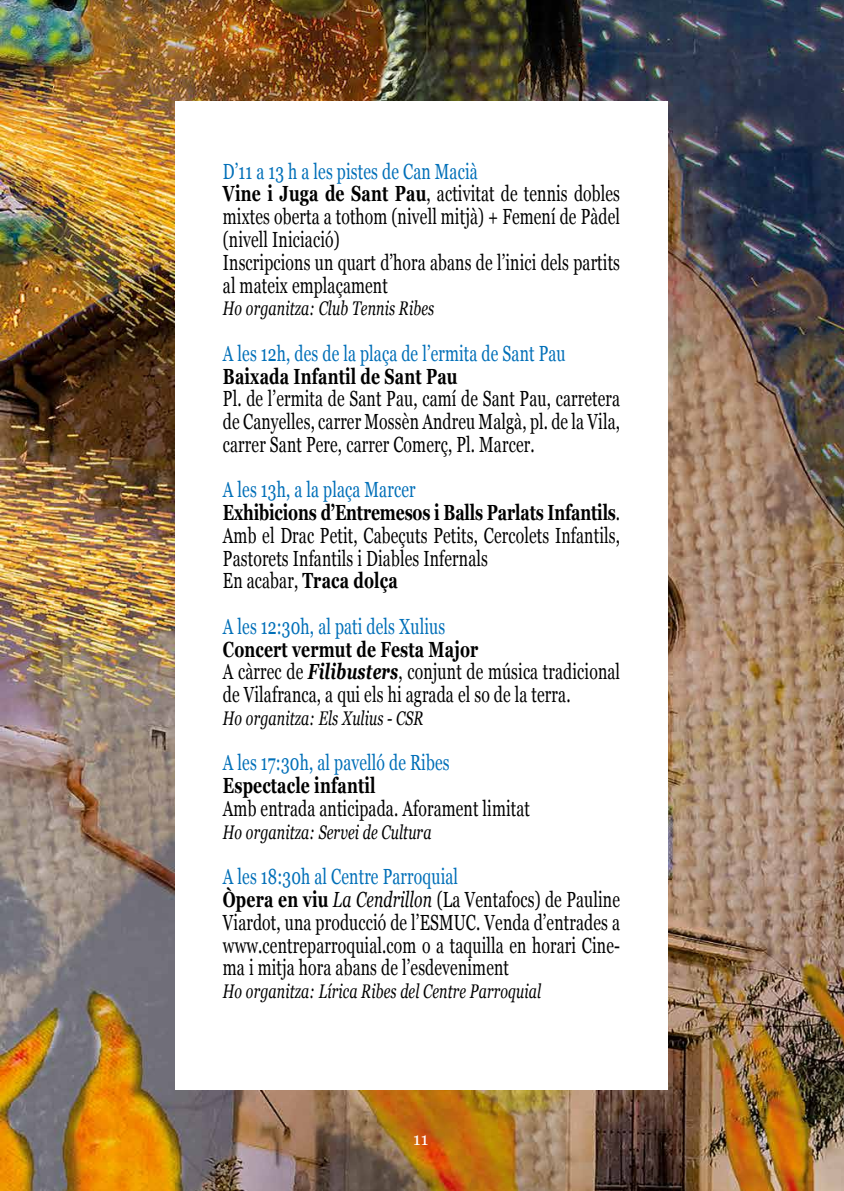
<style>
.page{position:relative;width:844px;height:1191px;background:#fff}
.page>*{position:absolute;margin:0;border:0;box-sizing:border-box;transform-origin:0 0}
.t1{font:21.88px/22.8px "Georgia";letter-spacing:.01em;color:#000;scale:.72 1}
.t2{font:21.88px "Georgia";letter-spacing:.01em;color:#006fb8;scale:.72 1}
.t3{font:700 21.88px "Georgia";letter-spacing:.01em;color:#000;scale:.72 1}
.t4{font:italic 19.6px "Georgia";letter-spacing:.01em;color:#000;scale:.72 1}
.t5{font:17.5px "Georgia";color:#fff}
.s1{color:#006fb8}
.s2{font-weight:700}
.s3{font-weight:700;font-style:italic}
.s4{font-style:italic}
</style>
<div class="page">
<img style="left:0;top:0;width:843px;height:1191px">
<div style="left:175px;top:101px;width:493px;height:989px;background:#fff"></div>
<p class="t1" style="left:223px;top:159px;width:553px"><span class="s1">D’11 a 13 h a les pistes de Can Macià<br></span><span class="s2">Vine i Juga de Sant Pau</span>, activitat de tennis dobles mixtes oberta a tothom (nivell mitjà) + Femení de Pàdel (nivell Iniciació)<br>Inscripcions un quart d’hora abans de l’inici dels partits al mateix emplaçament</p>
<p class="t4" style="left:223px;top:294px;width:295px">Ho organitza: Club Tennis Ribes</p>
<p class="t2" style="left:223px;top:337px;width:477px">A les 12h, des de la plaça de l’ermita de Sant Pau</p>
<p class="t3" style="left:223px;top:359px;width:327px">Baixada Infantil de Sant Pau</p>
<p class="t1" style="left:223px;top:386px;width:553px;text-align:justify">Pl. de l’ermita de Sant Pau, camí de Sant Pau, carretera de Canyelles, carrer Mossèn Andreu Malgà, pl. de la Vila, carrer Sant Pere, carrer Comerç, Pl. Marcer.</p>
<p class="t1" style="left:223px;top:477px;width:553px"><span class="s1">A les 13h, a la plaça Marcer<br></span><span class="s2">Exhibicions d’Entremesos i Balls Parlats Infantils</span>.<br>Amb el Drac Petit, Cabeçuts Petits, Cercolets Infantils, Pastorets Infantils i Diables Infernals<br>En acabar, <span class="s2">Traca dolça</span></p>
<p class="t2" style="left:223px;top:610px;width:310px">A les 12:30h, al pati dels Xulius</p>
<p class="t1" style="left:223px;top:637px;width:553px"><span class="s2">Concert vermut de Festa Major<br></span>A càrrec de <span class="s3">Filibusters</span>, conjunt de música tradicional de Vilafranca, a qui els hi agrada el so de la terra.</p>
<p class="t4" style="left:223px;top:704px;width:280px">Ho organitza: Els Xulius - CSR</p>
<p class="t2" style="left:223px;top:747px;width:316px">A les 17:30h, al pavelló de Ribes</p>
<p class="t3" style="left:223px;top:769px;width:213px">Espectacle infantil</p>
<p class="t1" style="left:223px;top:796px;width:428px">Amb entrada anticipada. Aforament limitat</p>
<p class="t4" style="left:223px;top:817px;width:291px">Ho organitza: Servei de Cultura</p>
<p class="t1" style="left:223px;top:864px;width:553px"><span class="s1">A les 18:30h al Centre Parroquial<br></span><span class="s2">Òpera en viu</span> <span class="s4">La Cendrillon</span> (La Ventafocs) de Pauline Viardot, una producció de l’ESMUC. Venda d’entrades a www.centreparroquial.com o a taquilla en horari Cine&shy;ma i mitja hora abans de l’esdeveniment</p>
<p class="t4" style="left:223px;top:977px;width:443px">Ho organitza: Lírica Ribes del Centre Parroquial</p>
<p class="t5" style="left:413px;top:1125px;width:17px">11</p>
</div>
